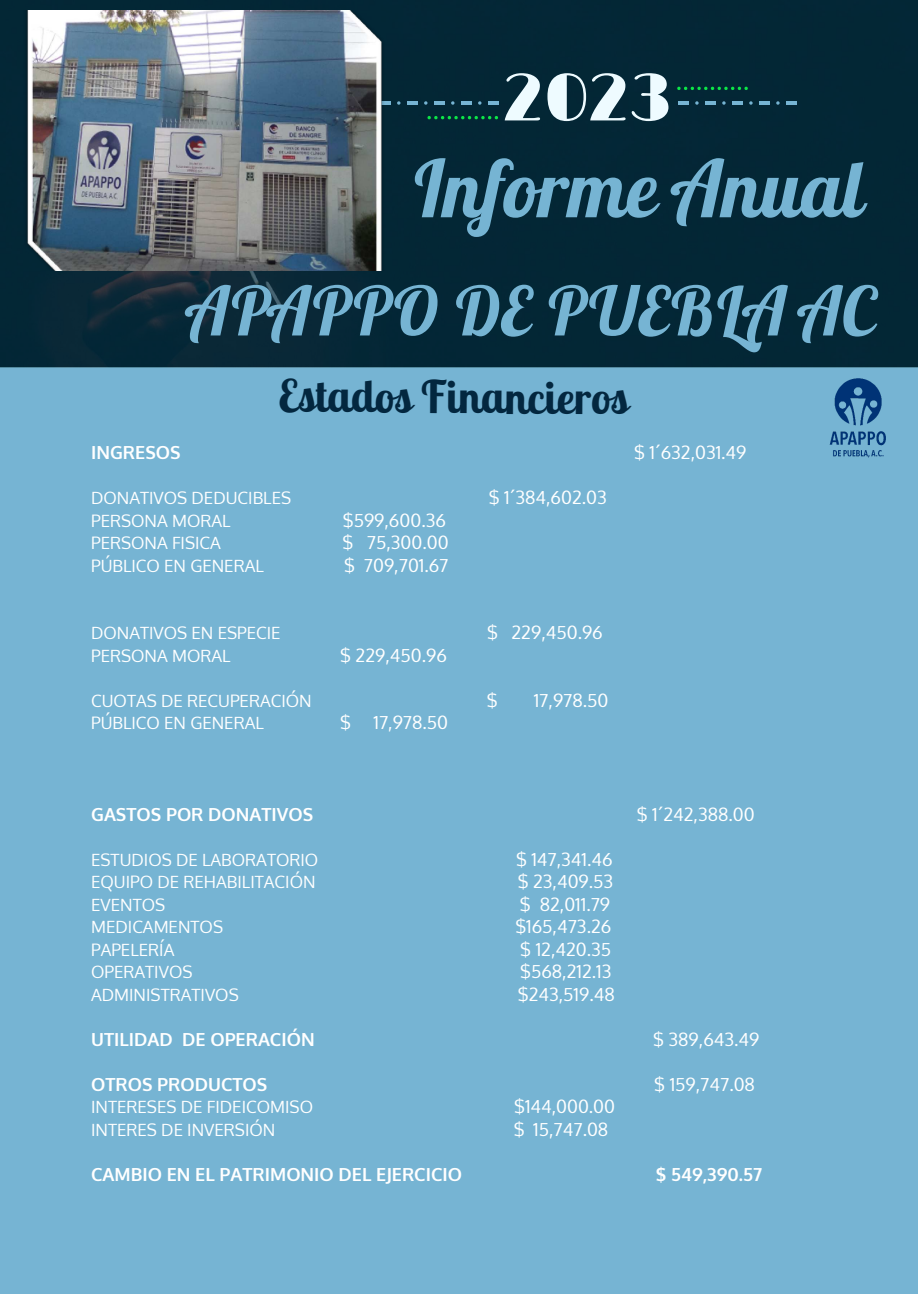
<style>
.page{position:relative;width:918px;height:1294px;background:#fff}
.page>*{position:absolute;margin:0;border:0;box-sizing:border-box;transform-origin:0 0}
.t1{font:italic 700 78.75px "Lobster Two";color:#76b4d3}
.t2{font:italic 700 67.5px "Lobster Two";color:#76b4d3}
.t3{font:67.5px "Limelight";color:#eefbff}
.t4{font:700 45px "Lobster Two";color:#03273f}
.t5{font:18px "Oxygen";color:#fff}
.t6{font:700 18px "Oxygen";color:#fff}
.t7{font:16.8px "Oxygen";color:#fff}
</style>
<div class="page">
<div style="left:0;top:0;width:918px;height:1293px;background:#76b4d3"></div>
<div style="left:0;top:0;width:918px;height:367px;background:#032735"></div>
<hr style="left:380px;top:101px;width:10px;height:4px;background:#76b4d3">
<hr style="left:407px;top:101px;width:10px;height:4px;background:#76b4d3">
<hr style="left:434px;top:101px;width:10px;height:4px;background:#76b4d3">
<hr style="left:461px;top:101px;width:10px;height:4px;background:#76b4d3">
<hr style="left:488px;top:101px;width:10px;height:4px;background:#76b4d3">
<svg style="left:397px;top:101px;width:3px;height:4px"></svg>
<svg style="left:424px;top:101px;width:4px;height:4px"></svg>
<svg style="left:451px;top:101px;width:3px;height:4px"></svg>
<svg style="left:478px;top:101px;width:4px;height:4px"></svg>
<hr style="left:678px;top:101px;width:11px;height:4px;background:#76b4d3">
<hr style="left:705px;top:101px;width:11px;height:4px;background:#76b4d3">
<hr style="left:732px;top:101px;width:11px;height:4px;background:#76b4d3">
<hr style="left:759px;top:101px;width:11px;height:4px;background:#76b4d3">
<hr style="left:786px;top:101px;width:11px;height:4px;background:#76b4d3">
<svg style="left:695px;top:101px;width:4px;height:4px"></svg>
<svg style="left:722px;top:101px;width:4px;height:4px"></svg>
<svg style="left:749px;top:101px;width:4px;height:4px"></svg>
<svg style="left:776px;top:101px;width:4px;height:4px"></svg>
<svg style="left:428px;top:116px;width:70px;height:3px"></svg>
<svg style="left:677px;top:87px;width:71px;height:3px"></svg>
<img style="left:829px;top:378px;width:57px;height:80px">
<img style="left:20px;top:10px;width:367px;height:260px">
<h2 class="t3" style="left:503px;top:59px;width:171px">2023</h2>
<h1 class="t1" style="left:410px;top:138px;width:454px">Informe Anual</h1>
<h2 class="t2" style="left:187px;top:268px;width:689px">APAPPO DE PUEBLA AC</h2>
<h3 class="t4" style="left:278px;top:368px;width:351px">Estados Financieros</h3>
<p class="t6" style="left:91px;top:441px;width:91px">INGRESOS</p>
<p class="t5" style="left:634px;top:440px;width:114px">$ 1´632,031.49</p>
<p class="t7" style="left:91px;top:487px;width:202px">DONATIVOS DEDUCIBLES</p>
<p class="t5" style="left:489px;top:485px;width:119px">$ 1´384,602.03</p>
<p class="t7" style="left:91px;top:509px;width:141px">PERSONA MORAL</p>
<p class="t5" style="left:343px;top:508px;width:105px">$599,600.36</p>
<p class="t7" style="left:91px;top:532px;width:131px">PERSONA FISICA</p>
<p class="t5" style="left:342px;top:530px;width:108px">$ 75,300.00</p>
<p class="t7" style="left:91px;top:554px;width:174px">PÚBLICO EN GENERAL</p>
<p class="t5" style="left:344px;top:553px;width:106px">$ 709,701.67</p>
<p class="t7" style="left:91px;top:622px;width:191px">DONATIVOS EN ESPECIE</p>
<p class="t5" style="left:487px;top:620px;width:117px">$ 229,450.96</p>
<p class="t7" style="left:91px;top:644px;width:141px">PERSONA MORAL</p>
<p class="t5" style="left:340px;top:643px;width:108px">$ 229,450.96</p>
<p class="t7" style="left:91px;top:689px;width:222px">CUOTAS DE RECUPERACIÓN</p>
<p class="t5" style="left:487px;top:688px;width:12px">$</p>
<p class="t5" style="left:534px;top:688px;width:76px">17,978.50</p>
<p class="t7" style="left:91px;top:712px;width:174px">PÚBLICO EN GENERAL</p>
<p class="t5" style="left:340px;top:710px;width:12px">$</p>
<p class="t5" style="left:373px;top:710px;width:76px">17,978.50</p>
<p class="t6" style="left:91px;top:802px;width:224px">GASTOS POR DONATIVOS</p>
<p class="t5" style="left:637px;top:801px;width:119px">$ 1´242,388.00</p>
<p class="t7" style="left:91px;top:848px;width:229px">ESTUDIOS DE LABORATORIO</p>
<p class="t5" style="left:516px;top:846px;width:98px">$ 147,341.46</p>
<p class="t7" style="left:91px;top:870px;width:226px">EQUIPO DE REHABILITACIÓN</p>
<p class="t5" style="left:518px;top:869px;width:97px">$ 23,409.53</p>
<p class="t7" style="left:91px;top:893px;width:76px">EVENTOS</p>
<p class="t5" style="left:520px;top:891px;width:92px">$ 82,011.79</p>
<p class="t7" style="left:91px;top:915px;width:134px">MEDICAMENTOS</p>
<p class="t5" style="left:515px;top:914px;width:98px">$165,473.26</p>
<p class="t7" style="left:91px;top:938px;width:85px">PAPELERÍA</p>
<p class="t5" style="left:520px;top:936px;width:92px">$ 12,420.35</p>
<p class="t7" style="left:91px;top:960px;width:103px">OPERATIVOS</p>
<p class="t5" style="left:520px;top:959px;width:93px">$568,212.13</p>
<p class="t7" style="left:91px;top:983px;width:149px">ADMINISTRATIVOS</p>
<p class="t5" style="left:518px;top:981px;width:98px">$243,519.48</p>
<p class="t6" style="left:91px;top:1027px;width:225px">UTILIDAD DE OPERACIÓN</p>
<p class="t5" style="left:653px;top:1026px;width:108px">$ 389,643.49</p>
<p class="t6" style="left:91px;top:1072px;width:178px">OTROS PRODUCTOS</p>
<p class="t5" style="left:654px;top:1071px;width:102px">$ 159,747.08</p>
<p class="t7" style="left:91px;top:1095px;width:223px">INTERESES DE FIDEICOMISO</p>
<p class="t5" style="left:514px;top:1094px;width:103px">$144,000.00</p>
<p class="t7" style="left:91px;top:1118px;width:186px">INTERES DE INVERSIÓN</p>
<p class="t5" style="left:514px;top:1116px;width:96px">$ 15,747.08</p>
<p class="t6" style="left:91px;top:1162px;width:372px">CAMBIO EN EL PATRIMONIO DEL EJERCICIO</p>
<p class="t6" style="left:656px;top:1162px;width:108px">$ 549,390.57</p>
</div>
